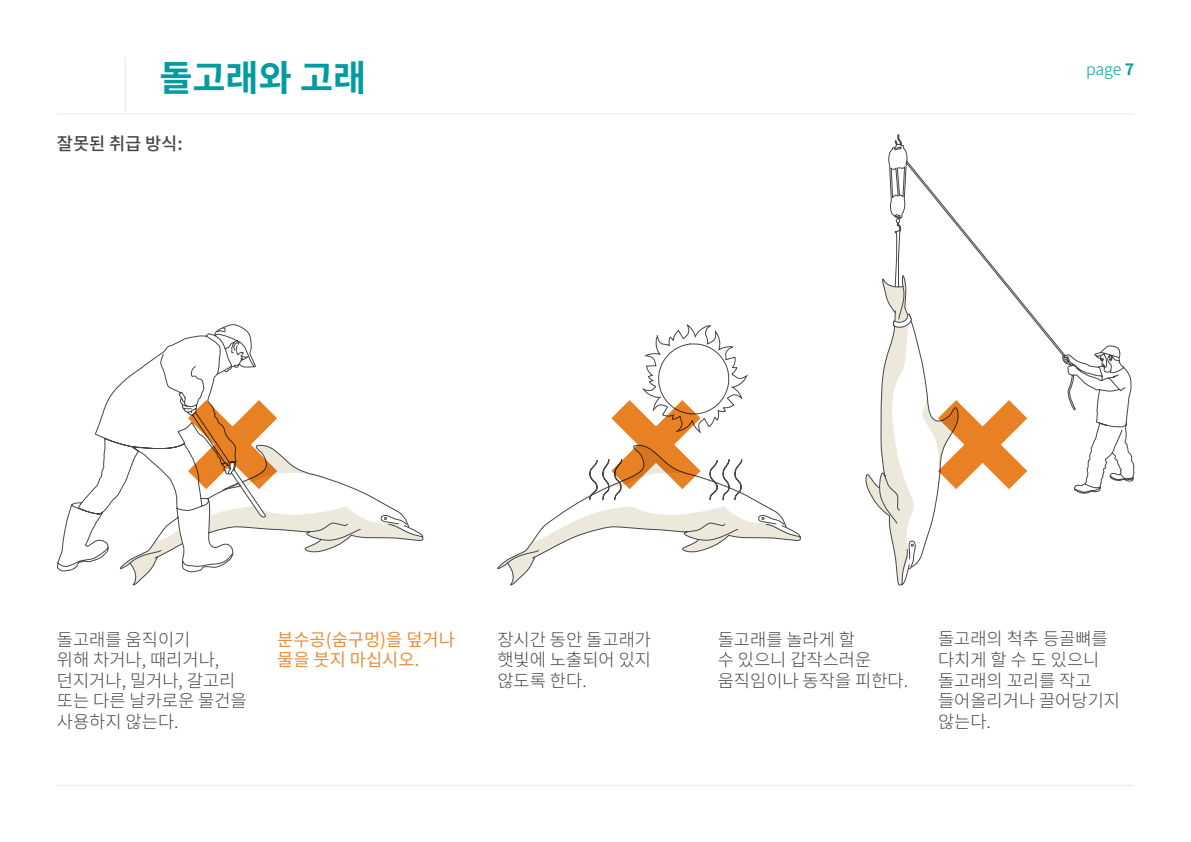
<style>
.page{position:relative;width:1191px;height:842px;background:#fff}
.page>*{position:absolute;margin:0;border:0;box-sizing:border-box;transform-origin:0 0}
._1_header{font:700 36px "Source Han Sans TC";color:#009ca1}
.t1{font:300 17.6px/20.6px "Source Han Sans TC";color:#454647}
.t2{font:17.6px/20.6px "Source Han Sans TC";color:#e98e3a}
.body_header{font:500 17.6px "Source Han Sans TC";letter-spacing:-.005em;color:#454647}
._1_header-2{font:300 16px "Source Han Sans TC";color:#009ca1}
.s1{font-weight:700}
</style>
<div class="page">
<svg style="left:57px;top:324px;width:367px;height:262px"></svg>
<hr style="left:57px;top:113px;width:1077px;height:1px;background:#ece8dc">
<svg style="left:497px;top:324px;width:304px;height:262px"></svg>
<svg style="left:888px;top:134px;width:246px;height:360px"></svg>
<svg style="left:186px;top:398px;width:143px;height:93px"></svg>
<svg style="left:589px;top:398px;width:153px;height:102px"></svg>
<svg style="left:865px;top:275px;width:164px;height:311px"></svg>
<hr style="left:125px;top:57px;width:1px;height:57px;background:#ece8dc">
<hr style="left:57px;top:785px;width:1077px;height:1px;background:#ece8dc">
<p class="_1_header" style="left:159px;top:58px;width:208px">돌고래와 고래</p>
<p class="_1_header-2" style="left:1086px;top:60px;width:50px">page <span class="s1">7</span></p>
<p class="body_header" style="left:57px;top:134px;width:127px">잘못된 취급 방식:</p>
<p class="t1" style="left:57px;top:629px;width:191px">돌고래를 움직이기<br>위해 차거나, 때리거나, 던지거나, 밀거나, 갈고리 또는 다른 날카로운 물건을 사용하지 않는다.</p>
<p class="t2" style="left:277px;top:629px;width:179px">분수공(숨구멍)을 덮거나 물을 붓지 마십시오.</p>
<p class="t1" style="left:497px;top:629px;width:155px;text-align:justify">장시간 동안 돌고래가 햇빛에 노출되어 있지 않도록 한다.</p>
<p class="t1" style="left:717px;top:629px;width:192px">돌고래를 놀라게 할<br>수 있으니 갑작스러운 움직임이나 동작을 피한다.</p>
<p class="t1" style="left:938px;top:629px;width:184px">돌고래의 척추 등골뼈를 다치게 할 수 도 있으니 돌고래의 꼬리를 작고 들어올리거나 끌어당기지 않는다.</p>
</div>
